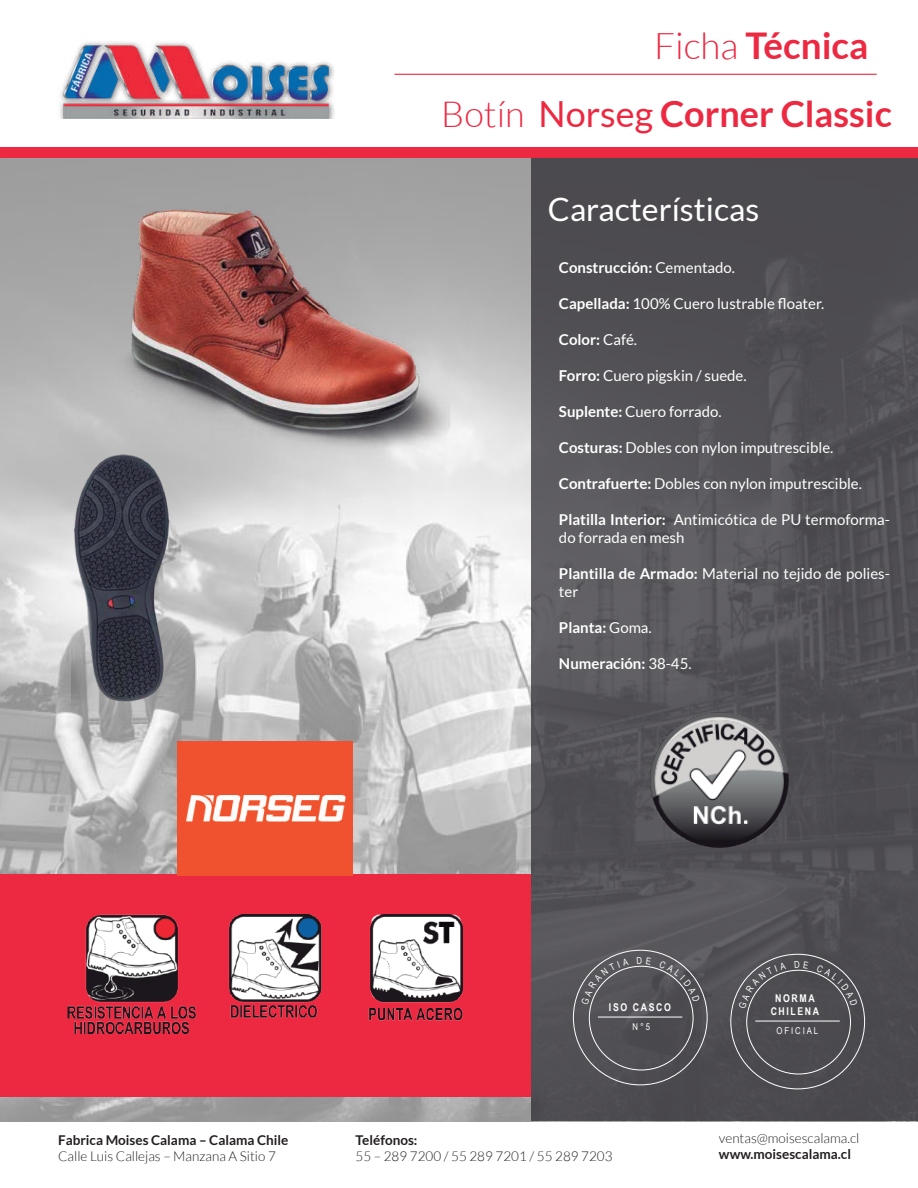
<style>
.page{position:relative;width:918px;height:1188px;background:#fff}
.page>*{position:absolute;margin:0;border:0;box-sizing:border-box;transform-origin:0 0}
.t1{font:700 36.75px "Lato";color:#ed2942}
.t2{font:700 36px "Lato";color:#ed2942}
.t3{font:32.1px "Lato";color:#fff}
.t4{font:15px/18px "Lato";color:#fff}
.t5{font:700 15px "Lato";color:#fff}
.t6{font:300 13.5px "Lato";color:#231f20}
.t7{font:700 13.5px "Lato";color:#231f20}
.t8{font:700 10.65px "Arial Narrow";letter-spacing:.15em;color:#fff}
.t9{font:9.45px "Arial Narrow";letter-spacing:.2em;color:#fff}
.s1{font-weight:300}
.s2{font-weight:400}
.s3{font-weight:700}
</style>
<div class="page">
<img style="left:59px;top:42px;width:275px;height:77px">
<img style="left:0;top:158px;width:531px;height:963px">
<div style="left:531px;top:155px;width:387px;height:966px;background:linear-gradient(to right,#57565a,#4e4d51)"></div>
<div style="left:0;top:147px;width:918px;height:11px;background:#ed2942"></div>
<div style="left:0;top:874px;width:531px;height:223px;background:#ed2942"></div>
<hr style="left:394px;top:74px;width:483px;height:1px;background:#ed2942">
<hr style="left:598px;top:1017px;width:84px;height:1px;background:#fff">
<hr style="left:755px;top:1021px;width:85px;height:1px;background:#fff">
<img style="left:98px;top:204px;width:364px;height:257px">
<img style="left:71px;top:454px;width:98px;height:258px">
<img style="left:68px;top:915px;width:395px;height:119px">
<img style="left:649px;top:712px;width:140px;height:135px">
<img style="left:178px;top:742px;width:175px;height:133px">
<svg style="left:581px;top:958px;width:48px;height:47px;background:#5e5c60"></svg>
<svg style="left:637px;top:957px;width:14px;height:7px"></svg>
<svg style="left:659px;top:960px;width:41px;height:42px;background:#5b5a5e"></svg>
<svg style="left:739px;top:962px;width:47px;height:47px;background:#57565a"></svg>
<svg style="left:794px;top:961px;width:15px;height:7px"></svg>
<svg style="left:816px;top:964px;width:41px;height:42px;background:#545357"></svg>
<h1 class="t1" style="left:654px;top:25px;width:216px"><span class="s1">Ficha</span> Técnica</h1>
<h2 class="t2" style="left:441px;top:93px;width:452px"><span class="s1">Botín</span> <span class="s2">Norseg</span> Corner Classic</h2>
<h3 class="t3" style="left:548px;top:191px;width:213px">Características</h3>
<p class="t5" style="left:559px;top:259px;width:178px">Construcción: <span class="s2">Cementado.</span></p>
<p class="t4" style="left:559px;top:295px;width:267px"><span class="s3">Capellada:</span> 100% Cuero lustrable floater.</p>
<p class="t5" style="left:559px;top:331px;width:80px">Color: <span class="s2">Café.</span></p>
<p class="t4" style="left:559px;top:367px;width:189px"><span class="s3">Forro:</span> Cuero pigskin / suede.</p>
<p class="t4" style="left:559px;top:403px;width:164px"><span class="s3">Suplente:</span> Cuero forrado.</p>
<p class="t4" style="left:559px;top:439px;width:276px"><span class="s3">Costuras:</span> Dobles con nylon imputrescible.</p>
<p class="t4" style="left:559px;top:475px;width:305px"><span class="s3">Contrafuerte:</span> Dobles con nylon imputrescible.</p>
<p class="t4" style="left:559px;top:511px;width:332px"><span class="s3">Platilla Interior:</span> Antimicótica de PU termoforma&shy;do forrada en mesh</p>
<p class="t4" style="left:559px;top:565px;width:332px"><span class="s3">Plantilla de Armado:</span> Material no tejido de polies&shy;ter</p>
<p class="t5" style="left:559px;top:619px;width:94px">Planta: <span class="s2">Goma.</span></p>
<p class="t5" style="left:559px;top:655px;width:134px">Numeración: <span class="s2">38-45.</span></p>
<p class="t7" style="left:58px;top:1132px;width:232px">Fabrica Moises Calama – Calama Chile</p>
<p class="t6" style="left:58px;top:1149px;width:219px">Calle Luis Callejas – Manzana A Sitio 7</p>
<p class="t8" style="left:609px;top:999px;width:63px">ISO CASCO</p>
<p class="t9" style="left:633px;top:1020px;width:19px">N°5</p>
<p class="t7" style="left:356px;top:1132px;width:63px">Teléfonos:</p>
<p class="t6" style="left:356px;top:1149px;width:258px">55 – 289 7200 / 55 289 7201 / 55 289 7203</p>
<p class="t8" style="left:775px;top:991px;width:41px">NORMA</p>
<p class="t8" style="left:771px;top:1003px;width:50px">CHILENA</p>
<p class="t9" style="left:777px;top:1024px;width:43px">OFICIAL</p>
<p class="t6" style="left:719px;top:1131px;width:142px">ventas@moisescalama.cl</p>
<p class="t7" style="left:719px;top:1147px;width:134px">www.moisescalama.cl</p>
</div>
